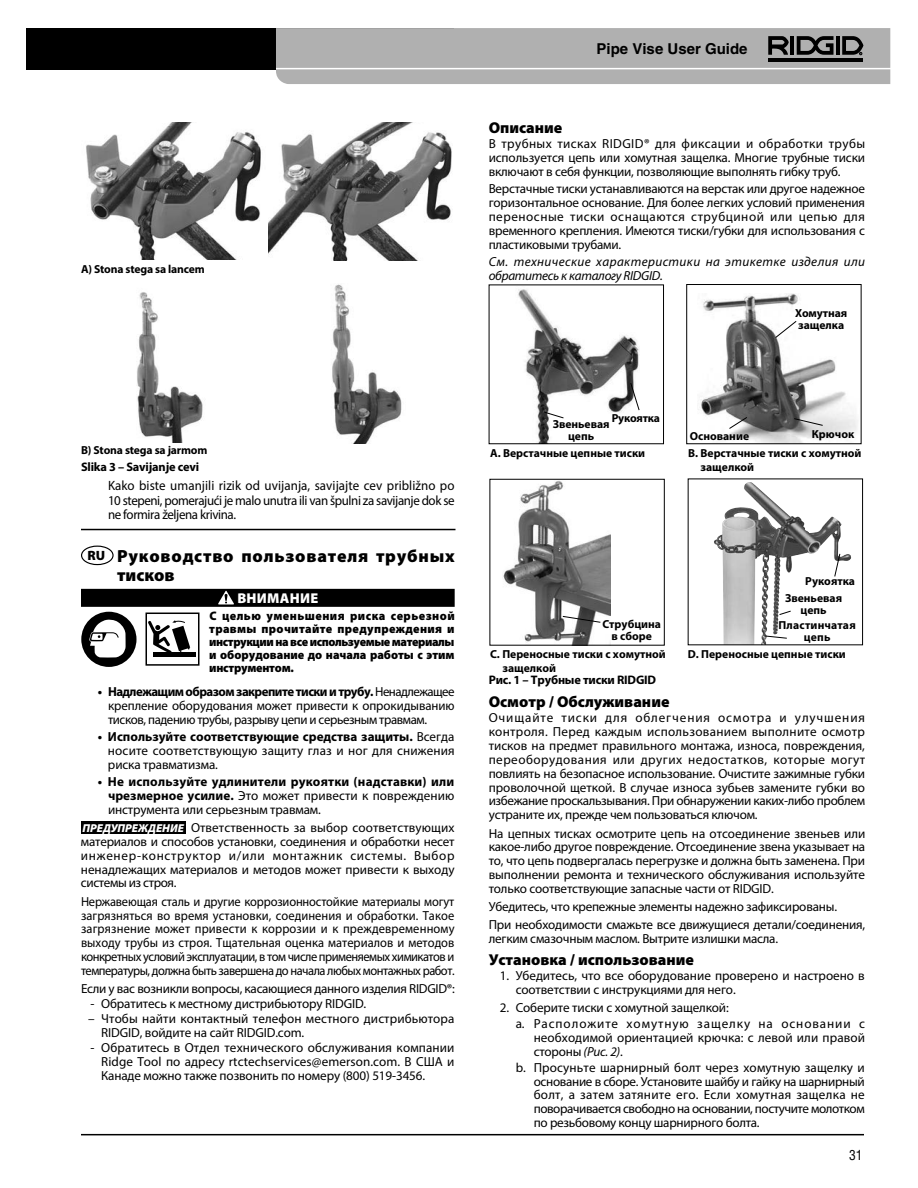
<style>
.page{position:relative;width:918px;height:1188px;background:#fff}
.page>*{position:absolute;margin:0;border:0;box-sizing:border-box;transform-origin:0 0}
.Body-Indent{font:900 17.7px/19px "Myriad Pro";letter-spacing:.045em;color:#000}
.Head-Sub1{font:900 15.75px "Myriad Pro";color:#000}
.t1{font:700 15px "Helvetica LT Std";color:#000}
.Warning_Head{font:900 14.25px "Myriad Pro";letter-spacing:.02em;color:#fff}
.Body-Indent-2{font:13.5px/14.5px "Myriad Pro";letter-spacing:-.03em;color:#000;text-align:justify;scale:.96 1}
.t2{font:condensed 13.5px "Helvetica LT Std";color:#000}
.t3{font:900 13.5px "Myriad Pro";color:#000}
.Body-Text{font:13.2px/13.8px "Myriad Pro";letter-spacing:-.015em;color:#000;text-align:justify}
.Body-Indent-3{font:13.2px/13.8px "Myriad Pro";letter-spacing:-.01em;color:#000;text-align:justify}
.Body-Text-2{font:13.2px/13.8px "Myriad Pro";letter-spacing:-.015em;color:#000;text-align:justify;scale:.95 1}
.Body-Indent-4{font:700 13.2px/13.8px "Myriad Pro";letter-spacing:.015em;color:#000;text-align:justify}
.Body-Indent-5{font:13.2px/13.8px "Myriad Pro";letter-spacing:.01em;color:#000}
.Body-Text-3{font:italic 13.2px/13.8px "Myriad Pro";letter-spacing:.03em;color:#000}
.Warning_Text{font:900 12.3px/13.2px "Myriad Pro";color:#000;text-align:justify}
.Body-Fig___Caption{font:700 12.3px "Myriad Pro";letter-spacing:-.015em;color:#000}
.Body-Fig___Caption-2{font:700 11.7px/12px "Myriad Pro";color:#000}
.Body-Fig___Caption-3{font:700 11.7px "Myriad Pro";letter-spacing:-.02em;color:#000}
.t4{font:italic 900 11.55px "Myriad Pro";color:#fff}
.s1{font-weight:700}
.s2{font-weight:400}
.s3{font-style:italic}
</style>
<div class="page">
<hr style="left:81px;top:1134px;width:783px;height:1px;background:#000">
<img style="left:518px;top:289px;width:122px;height:153px">
<img style="left:698px;top:293px;width:160px;height:149px">
<div style="left:686px;top:284px;width:176px;height:160px;border:1px solid #000"></div>
<img style="left:503px;top:481px;width:108px;height:163px">
<div style="left:490px;top:479px;width:175px;height:167px;border:1px solid #000"></div>
<img style="left:714px;top:482px;width:67px;height:161px">
<svg style="left:775px;top:320px;width:22px;height:19px"></svg>
<svg style="left:728px;top:416px;width:20px;height:14px"></svg>
<svg style="left:562px;top:616px;width:39px;height:7px"></svg>
<svg style="left:543px;top:411px;width:21px;height:8px"></svg>
<svg style="left:630px;top:382px;width:10px;height:29px"></svg>
<svg style="left:765px;top:635px;width:22px;height:4px"></svg>
<svg style="left:793px;top:418px;width:31px;height:8px"></svg>
<svg style="left:834px;top:553px;width:7px;height:24px"></svg>
<svg style="left:779px;top:610px;width:12px;height:6px"></svg>
<div style="left:27px;top:28px;width:427px;height:41px;background:#000"></div>
<svg style="left:276px;top:28px;width:614px;height:56px;background:#ababab"></svg>
<div style="left:81px;top:589px;width:374px;height:18px;background:#000"></div>
<img style="left:86px;top:122px;width:175px;height:138px">
<img style="left:269px;top:122px;width:183px;height:139px">
<img style="left:137px;top:292px;width:66px;height:151px">
<img style="left:332px;top:284px;width:70px;height:160px">
<hr style="left:81px;top:529px;width:375px;height:1px;background:#000">
<div style="left:81px;top:546px;width:33px;height:19px;border:1px solid #000;border-radius:50%"></div>
<svg style="left:218px;top:591px;width:16px;height:13px"></svg>
<div style="left:153px;top:652px;width:43px;height:5px;background:#000"></div>
<svg style="left:149px;top:620px;width:41px;height:32px"></svg>
<div style="left:146px;top:613px;width:54px;height:53px;border:2px solid #000"></div>
<svg style="left:81px;top:612px;width:55px;height:54px"></svg>
<div style="left:81px;top:821px;width:105px;height:13px;background:#000"></div>
<p class="Body-Fig___Caption-2" style="left:81px;top:262px;width:125px">A) Stona stega sa lancem</p>
<p class="Body-Fig___Caption-2" style="left:81px;top:444px;width:128px">B) Stona stega sa jarmom</p>
<p class="Body-Fig___Caption" style="left:81px;top:459px;width:120px">Slika 3 – Savijanje cevi</p>
<p class="Body-Indent-2" style="left:108px;top:478px;width:363px">Kako biste umanjili rizik od uvijanja, savijajte cev približno po 10 stepeni, pomerajući je malo unutra ili van špulni za savijanje dok se ne formira željena krivina.</p>
<p class="t3" style="left:88px;top:548px;width:19px">RU</p>
<p class="Body-Indent" style="left:117px;top:547px;width:339px">Руководство пользователя трубных тисков</p>
<p class="Warning_Head" style="left:237px;top:590px;width:82px">ВНИМАНИЕ</p>
<p class="Warning_Text" style="left:209px;top:609px;width:247px">С целью уменьшения риска серьезной травмы прочитайте предупреждения и инструкции на все используемые материалы и оборудование до начала работы с этим инструментом.</p>
<p class="Body-Indent-3" style="left:108px;top:685px;width:348px;text-indent:-10px"><span class="s1">• Надлежащим образом закрепите тиски и трубу.</span> Ненадлежащее крепление оборудования может привести к опрокидыванию тисков, падению трубы, разрыву цепи и серьезным травмам.</p>
<p class="Body-Indent-3" style="left:108px;top:730px;width:348px;text-indent:-10px"><span class="s1">• Используйте соответствующие средства защиты.</span> Всегда носите соответствующую защиту глаз и ног для снижения риска травматизма.</p>
<p class="Body-Indent-4" style="left:108px;top:774px;width:348px;text-indent:-10px">• Не используйте удлинители рукоятки (надставки) или чрезмерное усилие. <span class="s2">Это может привести к повреждению инструмента или серьезным травмам.</span></p>
<p class="t4" style="left:83px;top:821px;width:103px">ПРЕДУПРЕЖДЕНИЕ</p>
<p class="Body-Text" style="left:81px;top:820px;width:375px;text-indent:110px">Ответственность за выбор соответствующих материалов и способов установки, соединения и обработки несет инженер-конструктор и/или монтажник системы. Выбор ненадлежащих материалов и методов может привести к выходу системы из строя.</p>
<p class="Body-Text-2" style="left:81px;top:894px;width:395px">Нержавеющая сталь и другие коррозионностойкие материалы могут загрязняться во время установки, соединения и обработки. Такое загрязнение может привести к коррозии и к преждевременному выходу трубы из строя. Тщательная оценка материалов и методов конкретных условий эксплуатации, в том числе применяемых химикатов и температуры, должна быть завершена до начала любых монтажных работ.</p>
<p class="Body-Text" style="left:81px;top:982px;width:375px">Если у вас возникли вопросы, касающиеся данного изделия RIDGID®:</p>
<p class="Body-Indent-3" style="left:91px;top:997px;width:277px">- Обратитесь к местному дистрибьютору RIDGID.</p>
<p class="Body-Indent-5" style="left:101px;top:1012px;width:355px;text-indent:-13px">– Чтобы найти контактный телефон местного дистрибьютора<br>RIDGID, войдите на сайт RIDGID.com.</p>
<p class="Body-Indent-3" style="left:101px;top:1040px;width:355px;text-indent:-11px">- Обратитесь в Отдел технического обслуживания компании Ridge Tool по адресу rtctechservices@emerson.com. В США и Канаде можно также позвонить по номеру (800) 519-3456.</p>
<p class="t1" style="left:597px;top:40px;width:152px">Pipe Vise User Guide</p>
<p class="Head-Sub1" style="left:489px;top:119px;width:75px">Описание</p>
<p class="Body-Text" style="left:489px;top:137px;width:378px">В трубных тисках RIDGID® для фиксации и обработки трубы используется цепь или хомутная защелка. Многие трубные тиски включают в себя функции, позволяющие выполнять гибку труб.</p>
<p class="Body-Text" style="left:489px;top:182px;width:378px">Верстачные тиски устанавливаются на верстак или другое надежное горизонтальное основание. Для более легких условий применения переносные тиски оснащаются струбциной или цепью для временного крепления. Имеются тиски/губки для использования с пластиковыми трубами.</p>
<p class="Body-Text-3" style="left:489px;top:254px;width:378px">См. технические характеристики на этикетке изделия или обратитесь к каталогу RIDGID.</p>
<p class="Body-Fig___Caption-2" style="left:795px;top:307px;width:54px">Хомутная защелка</p>
<p class="Body-Fig___Caption-3" style="left:612px;top:411px;width:50px">Рукоятка</p>
<p class="Body-Fig___Caption-2" style="left:553px;top:417px;width:58px;text-align:center">Звеньевая цепь</p>
<p class="Body-Fig___Caption-2" style="left:490px;top:446px;width:157px">A. Верстачные цепные тиски</p>
<p class="Body-Fig___Caption-2" style="left:812px;top:427px;width:44px">Крючок</p>
<p class="Body-Fig___Caption-2" style="left:688px;top:427px;width:175px;line-height:16.6px">Основание<br>B. Верстачные тиски с хомутной</p>
<p class="Body-Fig___Caption-2" style="left:701px;top:460px;width:55px">защелкой</p>
<p class="Body-Fig___Caption-2" style="left:602px;top:618px;width:60px;text-align:center">Струбцина в сборе</p>
<p class="Body-Fig___Caption-2" style="left:785px;top:572px;width:72px;line-height:17px;text-indent:20px">Рукоятка<br>Звеньевая</p>
<p class="Body-Fig___Caption-2" style="left:801px;top:604px;width:28px">цепь</p>
<p class="Body-Fig___Caption-2" style="left:778px;top:619px;width:79px;text-align:center">Пластинчатая цепь</p>
<p class="Body-Fig___Caption-2" style="left:502px;top:647px;width:165px;line-height:14px;text-indent:-12px">C. Переносные тиски с хомутной защелкой</p>
<p class="Body-Fig___Caption-2" style="left:688px;top:648px;width:160px">D. Переносные цепные тиски</p>
<p class="Body-Fig___Caption" style="left:489px;top:672px;width:169px">Рис. 1 – Трубные тиски RIDGID</p>
<p class="Head-Sub1" style="left:489px;top:693px;width:182px">Осмотр / Обслуживание</p>
<p class="Body-Text" style="left:489px;top:711px;width:378px">Очищайте тиски для облегчения осмотра и улучшения контроля. Перед каждым использованием выполните осмотр тисков на предмет правильного монтажа, износа, повреждения, переоборудования или других недостатков, которые могут повлиять на безопасное использование. Очистите зажимные губки проволочной щеткой. В случае износа зубьев замените губки во избежание проскальзывания. При обнаружении каких-либо проблем устраните их, прежде чем пользоваться ключом.</p>
<p class="Body-Text" style="left:489px;top:826px;width:378px">На цепных тисках осмотрите цепь на отсоединение звеньев или какое-либо другое повреждение. Отсоединение звена указывает на то, что цепь подвергалась перегрузке и должна быть заменена. При выполнении ремонта и технического обслуживания используйте только соответствующие запасные части от RIDGID.</p>
<p class="Body-Text" style="left:489px;top:900px;width:350px">Убедитесь, что крепежные элементы надежно зафиксированы.</p>
<p class="Body-Text" style="left:489px;top:918px;width:378px">При необходимости смажьте все движущиеся детали/соединения, легким смазочным маслом. Вытрите излишки масла.</p>
<p class="Head-Sub1" style="left:489px;top:951px;width:207px">Установка / использование</p>
<p class="Body-Indent-3" style="left:516px;top:968px;width:351px;text-indent:-16px">1. Убедитесь, что все оборудование проверено и настроено в соответствии с инструкциями для него.</p>
<p class="Body-Indent-3" style="left:500px;top:1000px;width:231px">2. Соберите тиски с хомутной защелкой:</p>
<p class="Body-Indent-3" style="left:534px;top:1016px;width:333px;text-indent:-18px">a. Расположите хомутную защелку на основании с необходимой ориентацией крючка: с левой или правой стороны <span class="s3">(Рис. 2)</span>.</p>
<p class="Body-Indent-3" style="left:534px;top:1060px;width:333px;text-indent:-18px">b. Просуньте шарнирный болт через хомутную защелку и основание в сборе. Установите шайбу и гайку на шарнирный болт, а затем затяните его. Если хомутная защелка не поворачивается свободно на основании, постучите молотком по резьбовому концу шарнирного болта.</p>
<p class="t2" style="left:849px;top:1146px;width:15px">31</p>
</div>
